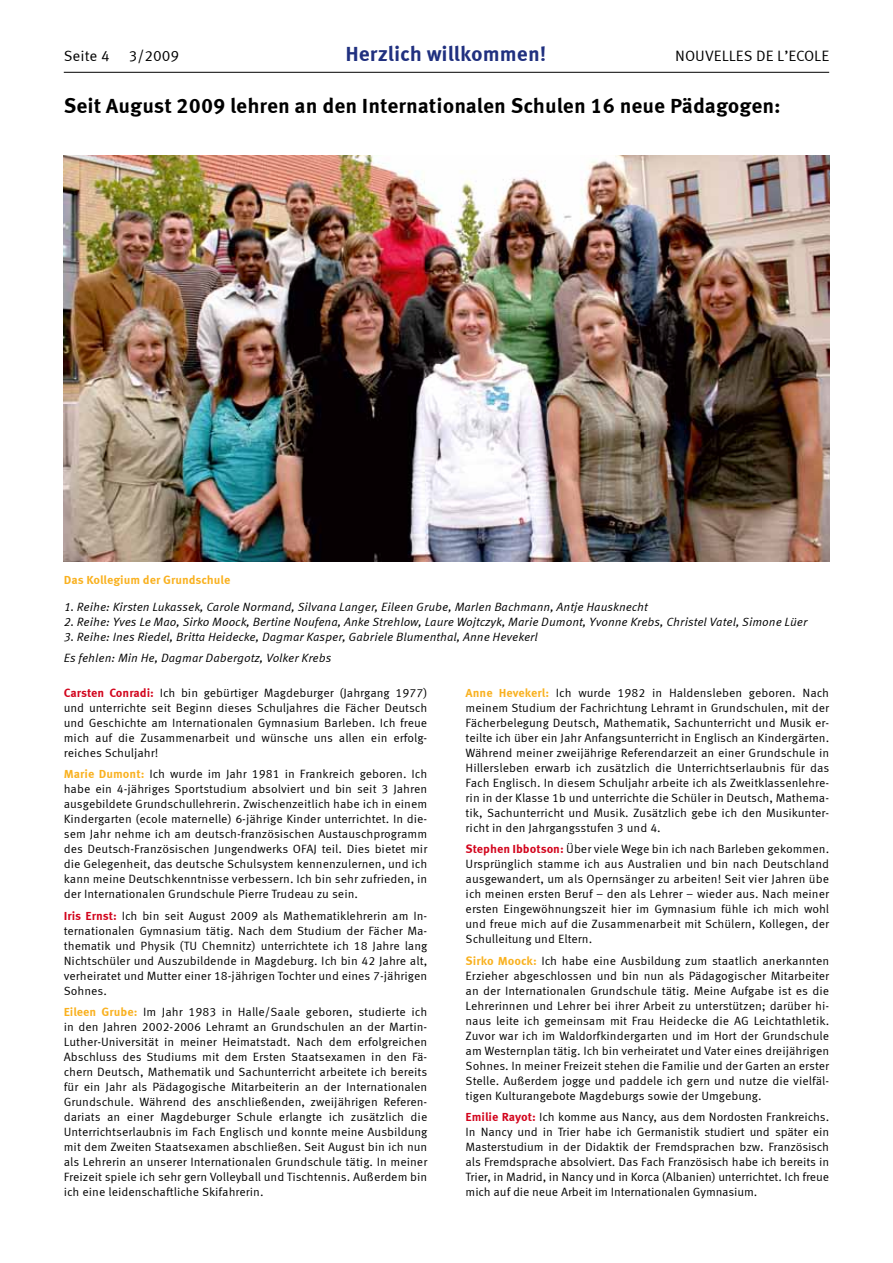
<style>
.page{position:relative;width:893px;height:1263px;background:#fff}
.page>*{position:absolute;margin:0;border:0;box-sizing:border-box;transform-origin:0 0}
.t1{font:700 21px "Meta Correspondence";color:#000}
.t2{font:700 21px "Meta Correspondence";color:#20307f}
.t3{font:15px "Meta Correspondence";color:#000}
.t4{font:12px/15px "Meta Correspondence";color:#000;text-align:justify}
.t5{font:italic 12px/21.5px "Meta Correspondence";color:#000}
.t6{font:700 12px "Meta Correspondence";letter-spacing:-.005em;color:#f9b120}
.s1{font-weight:700;color:#d2041c}
.s2{font-weight:700;color:#f9b120}
</style>
<div class="page">
<img style="left:64px;top:155px;width:765px;height:406px">
<hr style="left:64px;top:72px;width:765px;height:1px;background:#000">
<p class="t3" style="left:64px;top:47px;width:48px">Seite 4</p>
<p class="t3" style="left:129px;top:47px;width:52px">3/2009</p>
<h1 class="t2" style="left:345px;top:41px;width:203px">Herzlich willkommen!</h1>
<p class="t3" style="left:675px;top:47px;width:156px">NOUVELLES DE L’ECOLE</p>
<h1 class="t1" style="left:64px;top:93px;width:719px">Seit August 2009 lehren an den Internationalen Schulen 16 neue Pädagogen:</h1>
<p class="t6" style="left:64px;top:573px;width:168px">Das Kollegium der Grundschule</p>
<p class="t5" style="left:64px;top:596px;width:586px">1. Reihe: Kirsten Lukassek, Carole Normand, Silvana Langer, Eileen Grube, Marlen Bachmann, Antje Hausknecht</p>
<p class="t5" style="left:64px;top:611px;width:745px">2. Reihe: Yves Le Mao, Sirko Moock, Bertine Noufena, Anke Strehlow, Laure Wojtczyk, Marie Dumont, Yvonne Krebs, Christel Vatel, Simone Lüer</p>
<p class="t5" style="left:64px;top:626px;width:476px">3. Reihe: Ines Riedel, Britta Heidecke, Dagmar Kasper, Gabriele Blumenthal, Anne Hevekerl<br>Es fehlen: Min He, Dagmar Dabergotz, Volker Krebs</p>
<p class="t4" style="left:64px;top:685px;width:365px"><span class="s1">Carsten Conradi:</span> Ich bin gebürtiger Magdeburger (Jahrgang 1977) und unterrichte seit Beginn dieses Schuljahres die Fächer Deutsch und Geschichte am Internationalen Gymnasium Barleben. Ich freue mich auf die Zusammenarbeit und wünsche uns allen ein erfolg&shy;reiches Schuljahr!</p>
<p class="t4" style="left:64px;top:766px;width:365px"><span class="s2">Marie Dumont:</span> Ich wurde im Jahr 1981 in Frankreich geboren. Ich habe ein 4-jähriges Sportstudium absolviert und bin seit 3 Jahren ausgebildete Grundschullehrerin. Zwischenzeitlich habe ich in einem Kindergarten (ecole maternelle) 6-jährige Kinder unterrichtet. In die&shy;sem Jahr nehme ich am deutsch-französischen Austauschprogramm des Deutsch-Französischen Jungendwerks OFAJ teil. Dies bietet mir die Gelegenheit, das deutsche Schulsystem kennenzulernen, und ich kann meine Deutschkenntnisse verbessern. Ich bin sehr zufrieden, in der Internationalen Grundschule Pierre Trudeau zu sein.</p>
<p class="t4" style="left:64px;top:908px;width:365px"><span class="s1">Iris Ernst:</span> Ich bin seit August 2009 als Mathematiklehrerin am In&shy;ternationalen Gymnasium tätig. Nach dem Studium der Fächer Ma&shy;thematik und Physik (TU Chemnitz) unterrichtete ich 18 Jahre lang Nichtschüler und Auszubildende in Magdeburg. Ich bin 42 Jahre alt, verheiratet und Mutter einer 18-jährigen Tochter und eines 7-jährigen Sohnes.</p>
<p class="t4" style="left:64px;top:1004px;width:365px"><span class="s2">Eileen Grube:</span> Im Jahr 1983 in Halle/Saale geboren, studierte ich in den Jahren 2002-2006 Lehramt an Grundschulen an der Martin-Luther-Universität in meiner Heimatstadt. Nach dem erfolgreichen Abschluss des Studiums mit dem Ersten Staatsexamen in den Fä&shy;chern Deutsch, Mathematik und Sachunterricht arbeitete ich bereits für ein Jahr als Pädagogische Mitarbeiterin an der Internationalen Grundschule. Während des anschließenden, zweijährigen Referen&shy;dariats an einer Magdeburger Schule erlangte ich zusätzlich die Unterrichtserlaubnis im Fach Englisch und konnte meine Ausbildung mit dem Zweiten Staatsexamen abschließen. Seit August bin ich nun als Lehrerin an unserer Internationalen Grundschule tätig. In meiner Freizeit spiele ich sehr gern Volleyball und Tischtennis. Außerdem bin ich eine leidenschaftliche Skifahrerin.</p>
<p class="t4" style="left:466px;top:685px;width:365px"><span class="s2">Anne Hevekerl:</span> Ich wurde 1982 in Haldensleben geboren. Nach meinem Studium der Fachrichtung Lehramt in Grundschulen, mit der Fächerbelegung Deutsch, Mathematik, Sachunterricht und Musik er&shy;teilte ich über ein Jahr Anfangsunterricht in Englisch an Kindergärten.<br>Während meiner zweijährige Referendarzeit an einer Grundschule in Hillersleben erwarb ich zusätzlich die Unterrichtserlaubnis für das Fach Englisch. In diesem Schuljahr arbeite ich als Zweitklassenlehre&shy;rin in der Klasse 1b und unterrichte die Schüler in Deutsch, Mathema&shy;tik, Sachunterricht und Musik. Zusätzlich gebe ich den Musikunter&shy;richt in den Jahrgangsstufen 3 und 4.</p>
<p class="t4" style="left:466px;top:841px;width:365px"><span class="s1">Stephen Ibbotson:</span> Über viele Wege bin ich nach Barleben gekommen.<br>Ursprünglich stamme ich aus Australien und bin nach Deutschland ausgewandert, um als Opernsänger zu arbeiten! Seit vier Jahren übe ich meinen ersten Beruf – den als Lehrer – wieder aus. Nach meiner ersten Eingewöhnungszeit hier im Gymnasium fühle ich mich wohl und freue mich auf die Zusammenarbeit mit Schülern, Kollegen, der Schulleitung und Eltern.</p>
<p class="t4" style="left:466px;top:953px;width:365px"><span class="s2">Sirko Moock:</span> Ich habe eine Ausbildung zum staatlich anerkannten Erzieher abgeschlossen und bin nun als Pädagogischer Mitarbeiter an der Internationalen Grundschule tätig. Meine Aufgabe ist es die Lehrerinnen und Lehrer bei ihrer Arbeit zu unterstützen; darüber hi&shy;naus leite ich gemeinsam mit Frau Heidecke die AG Leichtathletik.<br>Zuvor war ich im Waldorfkindergarten und im Hort der Grundschule am Westernplan tätig. Ich bin verheiratet und Vater eines dreijährigen Sohnes. In meiner Freizeit stehen die Familie und der Garten an erster Stelle. Außerdem jogge und paddele ich gern und nutze die vielfäl&shy;tigen Kulturangebote Magdeburgs sowie der Umgebung.</p>
<p class="t4" style="left:466px;top:1109px;width:365px"><span class="s1">Emilie Rayot:</span> Ich komme aus Nancy, aus dem Nordosten Frankreichs.<br>In Nancy und in Trier habe ich Germanistik studiert und später ein Masterstudium in der Didaktik der Fremdsprachen bzw. Französisch als Fremdsprache absolviert. Das Fach Französisch habe ich bereits in Trier, in Madrid, in Nancy und in Korca (Albanien) unterrichtet. Ich freue mich auf die neue Arbeit im Internationalen Gymnasium.</p>
</div>
